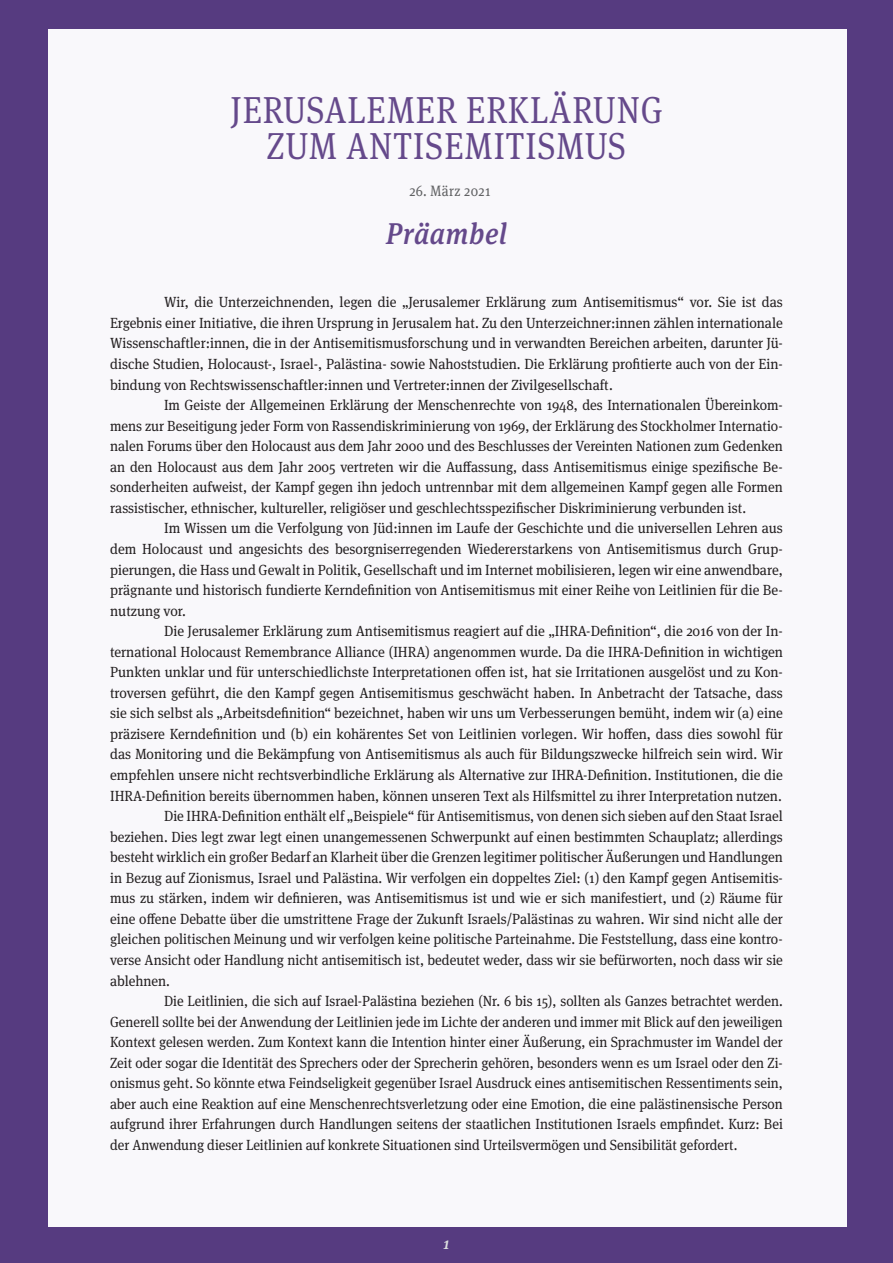
<style>
.page{position:relative;width:893px;height:1263px;background:#563b80}
.page>*{position:absolute;margin:0;border:0;box-sizing:border-box;transform-origin:0 0}
.t1{font:37.5px "Meta Serif Pro";letter-spacing:.03em;color:#65498b;scale:.9 1}
.t2{font:italic 500 30px "Meta Serif Pro";letter-spacing:.03em;color:#65498b;scale:.9 1}
.t3{font:italic 500 16.5px "Meta Serif Pro";color:#dcdedf;scale:.9 1}
.t4{font:15px "Meta Serif Pro";letter-spacing:.03em;color:#606163;scale:.9 1}
.t5{font:14.7px/20.5px "Meta Serif Pro";color:#231f20;text-align:justify;scale:.95 1}
.t6{font:14.7px/20.5px "Meta Serif Pro";color:#231f20;text-align:justify;scale:.94 1}
.t7{font:14.7px/20.5px "Meta Serif Pro";color:#231f20;text-align:justify;scale:.93 1}
</style>
<div class="page">
<div style="left:48px;top:30px;width:799px;height:1197px;background:#f9f8fb"></div>
<p class="t1" style="left:230px;top:83px;width:482px">JERUSALEMER ERKLÄRUNG</p>
<p class="t1" style="left:267px;top:119px;width:401px">ZUM ANTISEMITISMUS</p>
<p class="t4" style="left:409px;top:180px;width:92px">26. März 2021</p>
<p class="t2" style="left:386px;top:211px;width:136px">Präambel</p>
<p class="t5" style="left:110px;top:291px;width:710px;text-indent:54px">Wir, die Unterzeichnenden, legen die „Jerusalemer Erklärung zum Antisemitismus“ vor. Sie ist das Ergebnis einer Initiative, die ihren Ursprung in Jerusalem hat. Zu den Unterzeichner:innen zählen internationale Wissenschaftler:innen, die in der Antisemitismusforschung und in verwandten Bereichen arbeiten, darunter Jü&shy;dische Studien, Holocaust-, Israel-, Palästina- sowie Nahoststudien. Die Erklärung profitierte auch von der Ein&shy;bindung von Rechtswissenschaftler:innen und Vertreter:innen der Zivilgesellschaft.</p>
<p class="t6" style="left:110px;top:394px;width:717px;text-indent:54px">Im Geiste der Allgemeinen Erklärung der Menschenrechte von 1948, des Internationalen Übereinkom&shy;mens zur Beseitigung jeder Form von Rassendiskriminierung von 1969, der Erklärung des Stockholmer Internatio&shy;nalen Forums über den Holocaust aus dem Jahr 2000 und des Beschlusses der Vereinten Nationen zum Gedenken an den Holocaust aus dem Jahr 2005 vertreten wir die Auffassung, dass Antisemitismus einige spezifische Be&shy;sonderheiten aufweist, der Kampf gegen ihn jedoch untrennbar mit dem allgemeinen Kampf gegen alle Formen rassistischer, ethnischer, kultureller, religiöser und geschlechtsspezifischer Diskriminierung verbunden ist.</p>
<p class="t5" style="left:110px;top:517px;width:710px;text-indent:54px">Im Wissen um die Verfolgung von Jüd:innen im Laufe der Geschichte und die universellen Lehren aus dem Holocaust und angesichts des besorgniserregenden Wiedererstarkens von Antisemitismus durch Grup&shy;pierungen, die Hass und Gewalt in Politik, Gesellschaft und im Internet mobilisieren, legen wir eine anwendbare, prägnante und historisch fundierte Kerndefinition von Antisemitismus mit einer Reihe von Leitlinien für die Be&shy;nutzung vor.</p>
<p class="t5" style="left:110px;top:620px;width:710px;text-indent:54px">Die Jerusalemer Erklärung zum Antisemitismus reagiert auf die „IHRA-Definition“, die 2016 von der In&shy;ternational Holocaust Remembrance Alliance (IHRA) angenommen wurde. Da die IHRA-Definition in wichtigen Punkten unklar und für unterschiedlichste Interpretationen offen ist, hat sie Irritationen ausgelöst und zu Kon&shy;troversen geführt, die den Kampf gegen Antisemitismus geschwächt haben. In Anbetracht der Tatsache, dass sie sich selbst als „Arbeitsdefinition“ bezeichnet, haben wir uns um Verbesserungen bemüht, indem wir (a) eine präzisere Kerndefinition und (b) ein kohärentes Set von Leitlinien vorlegen. Wir hoffen, dass dies sowohl für das Monitoring und die Bekämpfung von Antisemitismus als auch für Bildungszwecke hilfreich sein wird. Wir empfehlen unsere nicht rechtsverbindliche Erklärung als Alternative zur IHRA-Definition. Institutionen, die die IHRA-Definition bereits übernommen haben, können unseren Text als Hilfsmittel zu ihrer Interpretation nutzen.</p>
<p class="t6" style="left:110px;top:805px;width:717px;text-indent:54px">Die IHRA-Definition enthält elf „Beispiele“ für Antisemitismus, von denen sich sieben auf den Staat Israel beziehen. Dies legt zwar legt einen unangemessenen Schwerpunkt auf einen bestimmten Schauplatz; allerdings besteht wirklich ein großer Bedarf an Klarheit über die Grenzen legitimer politischer Äußerungen und Handlungen in Bezug auf Zionismus, Israel und Palästina. Wir verfolgen ein doppeltes Ziel: (1) den Kampf gegen Antisemitis&shy;mus zu stärken, indem wir definieren, was Antisemitismus ist und wie er sich manifestiert, und (2) Räume für eine offene Debatte über die umstrittene Frage der Zukunft Israels/Palästinas zu wahren. Wir sind nicht alle der gleichen politischen Meinung und wir verfolgen keine politische Parteinahme. Die Feststellung, dass eine kontro&shy;verse Ansicht oder Handlung nicht antisemitisch ist, bedeutet weder, dass wir sie befürworten, noch dass wir sie ablehnen.</p>
<p class="t7" style="left:110px;top:990px;width:725px;text-indent:54px">Die Leitlinien, die sich auf Israel-Palästina beziehen (Nr. 6 bis 15), sollten als Ganzes betrachtet werden.<br>Generell sollte bei der Anwendung der Leitlinien jede im Lichte der anderen und immer mit Blick auf den jeweiligen Kontext gelesen werden. Zum Kontext kann die Intention hinter einer Äußerung, ein Sprachmuster im Wandel der Zeit oder sogar die Identität des Sprechers oder der Sprecherin gehören, besonders wenn es um Israel oder den Zi&shy;onismus geht. So könnte etwa Feindseligkeit gegenüber Israel Ausdruck eines antisemitischen Ressentiments sein, aber auch eine Reaktion auf eine Menschenrechtsverletzung oder eine Emotion, die eine palästinensische Person aufgrund ihrer Erfahrungen durch Handlungen seitens der staatlichen Institutionen Israels empfindet. Kurz: Bei der Anwendung dieser Leitlinien auf konkrete Situationen sind Urteilsvermögen und Sensibilität gefordert.</p>
<p class="t3" style="left:443px;top:1230px;width:8px">1</p>
</div>
